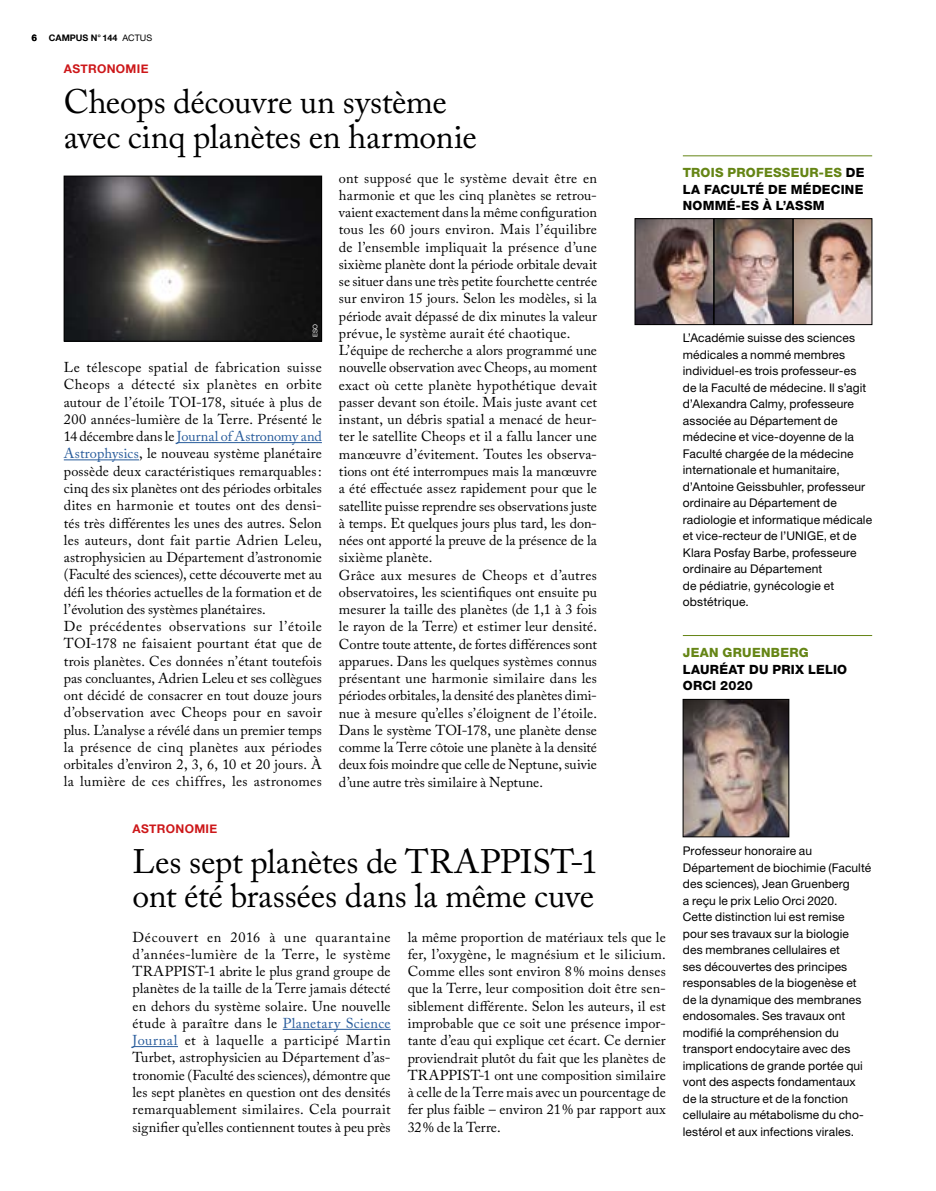
<style>
.page{position:relative;width:936px;height:1191px;background:#fff}
.page>*{position:absolute;margin:0;border:0;box-sizing:border-box;transform-origin:0 0}
.t1{font:33.75px/34.5px "Adobe Caslon Pro";letter-spacing:-.005em;color:#000}
.t2{font:14.25px/17.2px "Adobe Caslon Pro";letter-spacing:.005em;color:#000}
.t3{font:800 12.75px/16.5px "Helvetica Neue";letter-spacing:.02em;color:#000;text-align:justify}
.t4{font:800 12.75px "Helvetica Neue";letter-spacing:.025em;color:#658515}
.t5{font:12px/16.5px "Helvetica Neue";letter-spacing:.01em;color:#000}
.t6{font:700 12px "Helvetica Neue";letter-spacing:.025em;color:#cd1719}
.t7{font:700 9px "Helvetica Neue";color:#000}
.t8{font:6.3px "Helvetica Neue";color:#fff}
.s1{font-weight:400}
.s2{color:#275b9b}
.s3{color:#658515}
</style>
<div class="page">
<hr style="left:682px;top:156px;width:190px;height:1px;background:#658515">
<hr style="left:682px;top:635px;width:190px;height:1px;background:#658515">
<img style="left:795px;top:220px;width:75px;height:103px">
<div style="left:793px;top:218px;width:79px;height:107px;border:1px solid #000"></div>
<img style="left:636px;top:220px;width:75px;height:103px">
<div style="left:634px;top:218px;width:79px;height:107px;border:1px solid #000"></div>
<img style="left:715px;top:220px;width:76px;height:103px">
<div style="left:713px;top:218px;width:80px;height:107px;border:1px solid #000"></div>
<img style="left:684px;top:701px;width:103px;height:134px">
<div style="left:682px;top:699px;width:107px;height:138px;border:1px solid #000"></div>
<hr style="left:177px;top:442px;width:145px;height:1px;background:#275b9b">
<hr style="left:64px;top:459px;width:75px;height:1px;background:#275b9b">
<img style="left:66px;top:178px;width:254px;height:161px">
<div style="left:64px;top:176px;width:258px;height:165px;border:1px solid #000"></div>
<hr style="left:283px;top:1029px;width:107px;height:1px;background:#275b9b">
<hr style="left:133px;top:1046px;width:45px;height:1px;background:#275b9b">
<p class="t7" style="left:32px;top:30px;width:7px">6</p>
<p class="t7" style="left:49px;top:30px;width:105px">CAM PUS N°144 <span class="s1">ACTUS</span></p>
<p class="t6" style="left:64px;top:60px;width:86px">ASTRONOMIE</p>
<h1 class="t1" style="left:64px;top:84px;width:414px">Cheops découvre un système avec cinq planètes en harmonie</h1>
<p class="t8" style="left:311px;top:337px;width:15px;rotate:-90deg">ESO</p>
<p class="t2" style="left:64px;top:358px;width:259px">Le télescope spatial de fabrication suisse Cheops a détecté six planètes en orbite autour de l’étoile TOI-178, située à plus de 200 années-lumière de la Terre. Présenté le 14 décembre dans le <span class="s2">Journal of Astronomy and Astrophysics</span>, le nouveau système planétaire possède deux caractéristiques remarquables: cinq des six planètes ont des périodes orbitales dites en harmonie et toutes ont des densi&shy;tés très différentes les unes des autres. Selon les auteurs, dont fait partie Adrien Leleu, astrophysicien au Département d’astronomie (Faculté des sciences), cette découverte met au défi les théories actuelles de la formation et de l’évolution des systèmes planétaires.<br>De précédentes observations sur l’étoile TOI-178 ne faisaient pourtant état que de trois planètes. Ces données n’étant toutefois pas concluantes, Adrien Leleu et ses collègues ont décidé de consacrer en tout douze jours d’observation avec Cheops pour en savoir plus. L’analyse a révélé dans un premier temps la présence de cinq planètes aux périodes orbitales d’environ 2, 3, 6, 10 et 20 jours. À la lumière de ces chiffres, les astronomes</p>
<p class="t2" style="left:339px;top:169px;width:259px">ont supposé que le système devait être en harmonie et que les cinq planètes se retrou&shy;vaient exactement dans la même configuration tous les 60 jours environ. Mais l’équilibre de l’ensemble impliquait la présence d’une sixième planète dont la période orbitale devait se situer dans une très petite fourchette centrée sur environ 15 jours. Selon les modèles, si la période avait dépassé de dix minutes la valeur prévue, le système aurait été chaotique.<br>L’équipe de recherche a alors programmé une nouvelle observation avec Cheops, au moment exact où cette planète hypothétique devait passer devant son étoile. Mais juste avant cet instant, un débris spatial a menacé de heur&shy;ter le satellite Cheops et il a fallu lancer une manœuvre d’évitement. Toutes les observa&shy;tions ont été interrompues mais la manœuvre a été effectuée assez rapidement pour que le satellite puisse reprendre ses observations juste à temps. Et quelques jours plus tard, les don&shy;nées ont apporté la preuve de la présence de la sixième planète.<br>Grâce aux mesures de Cheops et d’autres observatoires, les scientifiques ont ensuite pu mesurer la taille des planètes (de 1,1 à 3 fois le rayon de la Terre) et estimer leur densité.<br>Contre toute attente, de fortes différences sont apparues. Dans les quelques systèmes connus présentant une harmonie similaire dans les périodes orbitales, la densité des planètes dimi&shy;nue à mesure qu’elles s’éloignent de l’étoile.<br>Dans le système TOI-178, une planète dense comme la Terre côtoie une planète à la densité deux fois moindre que celle de Neptune, suivie d’une autre très similaire à Neptune.</p>
<p class="t6" style="left:133px;top:819px;width:86px">ASTRONOMIE</p>
<h1 class="t1" style="left:133px;top:843px;width:467px">Les sept planètes de TRAPPIST-1 ont été brassées dans la même cuve</h1>
<p class="t2" style="left:133px;top:928px;width:259px;text-align:justify">Découvert en 2016 à une quarantaine d’années-lumière de la Terre, le système TRAPPIST-1 abrite le plus grand groupe de planètes de la taille de la Terre jamais détecté en dehors du système solaire. Une nouvelle étude à paraître dans le <span class="s2">Planetary Science Journal</span> et à laquelle a participé Martin Turbet, astrophysicien au Département d’as&shy;tronomie (Faculté des sciences), démontre que les sept planètes en question ont des densités remarquablement similaires. Cela pourrait signifier qu’elles contiennent toutes à peu près</p>
<p class="t2" style="left:407px;top:928px;width:260px;text-align:justify">la même proportion de matériaux tels que le fer, l’oxygène, le magnésium et le silicium.<br>Comme elles sont environ 8% moins denses que la Terre, leur composition doit être sen&shy;siblement différente. Selon les auteurs, il est improbable que ce soit une présence impor&shy;tante d’eau qui explique cet écart. Ce dernier proviendrait plutôt du fait que les planètes de TRAPPIST-1 ont une composition similaire à celle de la Terre mais avec un pourcentage de fer plus faible – environ 21% par rapport aux 32% de la Terre.</p>
<p class="t3" style="left:682px;top:164px;width:183px"><span class="s3">TROIS PROFESSEUR-ES</span> DE LA FACULTÉ DE MÉDECINE NOMMÉ-ES À L’ASSM</p>
<p class="t5" style="left:682px;top:330px;width:191px">L’Académie suisse des sciences médicales a nommé membres individuel-es trois professeur-es de la Faculté de médecine. Il s’agit d’Alexandra Calmy, professeure associée au Département de médecine et vice-doyenne de la<br>Faculté chargée de la médecine internationale et humanitaire, d’Antoine Geissbuhler, professeur ordinaire au Département de radiologie et informatique médicale et vice-recteur de l’UNIGE, et de<br>Klara Posfay Barbe, professeure ordinaire au Département<br>de pédiatrie, gynécologie et obstétrique.</p>
<p class="t4" style="left:682px;top:645px;width:127px">JEAN GRUENBERG</p>
<p class="t3" style="left:682px;top:660px;width:166px">LAURÉAT DU PRIX LELIO<br>ORCI 2020</p>
<p class="t5" style="left:682px;top:842px;width:190px">Professeur honoraire au<br>Département de biochimie (Faculté des sciences), Jean Gruenberg<br>a reçu le prix Lelio Orci 2020.<br>Cette distinction lui est remise pour ses travaux sur la biologie des membranes cellulaires et<br>ses découvertes des principes responsables de la biogenèse et de la dynamique des membranes endosomales. Ses travaux ont modifié la compréhension du transport endocytaire avec des implications de grande portée qui vont des aspects fondamentaux de la structure et de la fonction cellulaire au métabolisme du cho&shy;lestérol et aux infections virales.</p>
</div>
